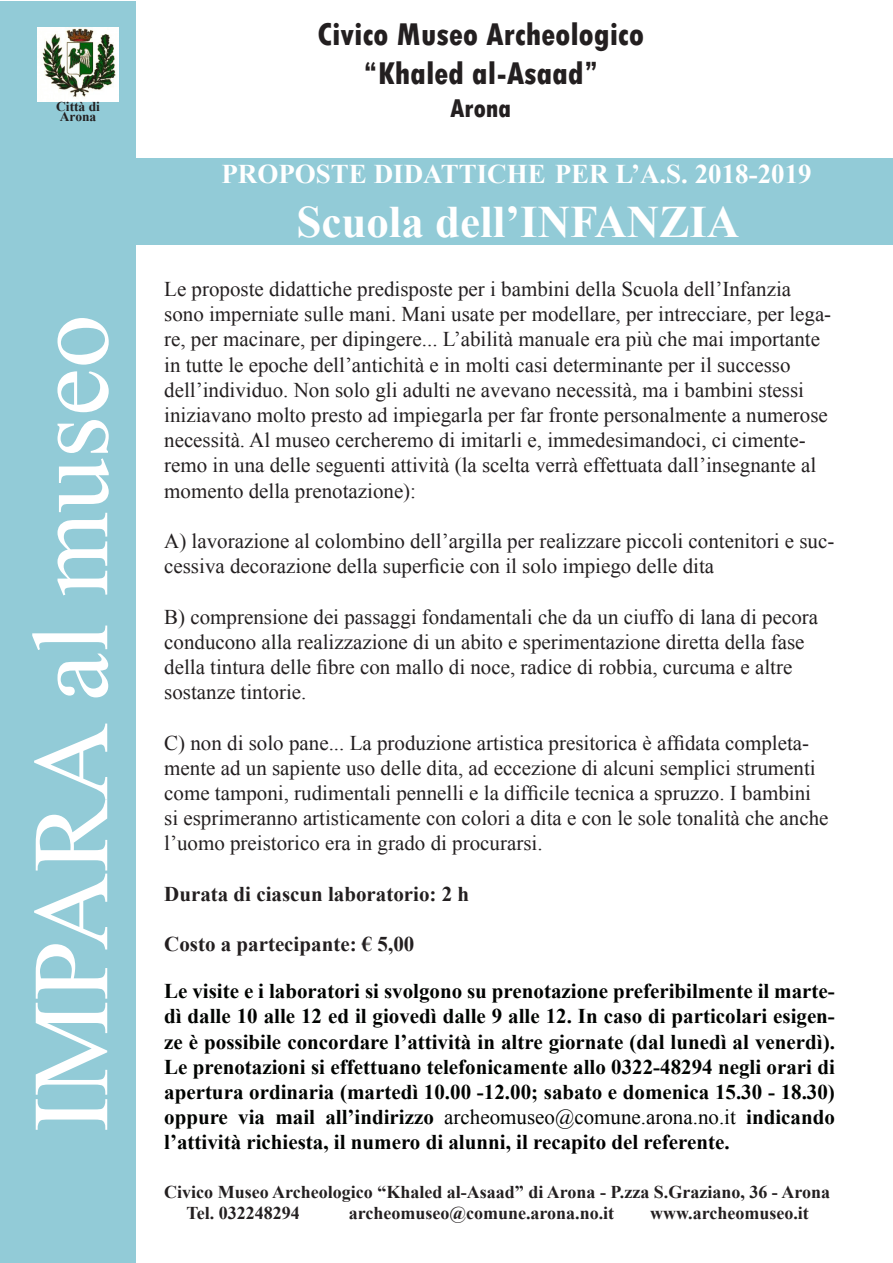
<style>
.page{position:relative;width:893px;height:1263px;background:#fff}
.page>*{position:absolute;margin:0;border:0;box-sizing:border-box;transform-origin:0 0}
.t1{font:108px "Times New Roman";color:#fff}
.t2{font:700 45px "Times New Roman";color:#fff}
.t3{font:800 condensed 33px "Tw Cen";color:#231f20}
.t4{font:700 27px "Times New Roman";color:#fff}
.t5{font:800 condensed 27px "Tw Cen";color:#231f20}
.t6{font:21px/25.2px "Times New Roman";color:#231f20}
.t7{font:700 21px/25.2px "Times New Roman";color:#000300;text-align:justify}
.t8{font:700 21px "Times New Roman";color:#231f20}
.t9{font:700 18px "Times New Roman";color:#231f20}
.t10{font:700 13.5px "Times New Roman";color:#231f20}
.s1{font-weight:400}
.s2{color:#000101}
.s3{color:#000100}
</style>
<div class="page">
<div style="left:0;top:1px;width:136px;height:1262px;background:#92cbd7"></div>
<img style="left:37px;top:27px;width:82px;height:75px">
<div style="left:136px;top:158px;width:757px;height:87px;background:#92cbd7"></div>
<p class="t10" style="left:56px;top:97px;width:45px">Città di</p>
<p class="t10" style="left:60px;top:107px;width:38px">Arona</p>
<p class="t1" style="left:-5px;top:1132px;width:820px;rotate:-90deg">IMPARA al museo</p>
<p class="t3" style="left:318px;top:14px;width:328px">Civico Museo Archeologico</p>
<p class="t3" style="left:363px;top:54px;width:236px">“Khaled al-Asaad”</p>
<p class="t5" style="left:450px;top:92px;width:63px">Arona</p>
<p class="t4" style="left:221px;top:154px;width:592px">PROPOSTE DIDATTICHE PER L’A.S. 2018-2019</p>
<p class="t2" style="left:296px;top:189px;width:444px">Scuola dell’INFANZIA</p>
<p class="t6" style="left:164px;top:276px;width:669px">Le proposte didattiche predisposte per i bambini della Scuola dell’Infanzia sono imperniate sulle mani. Mani usate per modellare, per intrecciare, per lega&shy;re, per macinare, per dipingere... L’abilità manuale era più che mai importante in tutte le epoche dell’antichità e in molti casi determinante per il successo dell’individuo. Non solo gli adulti ne avevano necessità, ma i bambini stessi iniziavano molto presto ad impiegarla per far fronte personalmente a numerose necessità. Al museo cercheremo di imitarli e, immedesimandoci, ci cimente&shy;remo in una delle seguenti attività (la scelta verrà effettuata dall’insegnante al momento della prenotazione):</p>
<p class="t6" style="left:164px;top:528px;width:672px">A) lavorazione al colombino dell’argilla per realizzare piccoli contenitori e suc&shy;cessiva decorazione della superficie con il solo impiego delle dita</p>
<p class="t6" style="left:164px;top:603px;width:655px">B) comprensione dei passaggi fondamentali che da un ciuffo di lana di pecora conducono alla realizzazione di un abito e sperimentazione diretta della fase della tintura delle fibre con mallo di noce, radice di robbia, curcuma e altre sostanze tintorie.</p>
<p class="t6" style="left:164px;top:729px;width:666px">C) non di solo pane... La produzione artistica presitorica è affidata completa&shy;mente ad un sapiente uso delle dita, ad eccezione di alcuni semplici strumenti come tamponi, rudimentali pennelli e la difficile tecnica a spruzzo. I bambini si esprimeranno artisticamente con colori a dita e con le sole tonalità che anche l’uomo preistorico era in grado di procurarsi.</p>
<p class="t8" style="left:164px;top:879px;width:307px">Durata di ciascun laboratorio: 2 h</p>
<p class="t8" style="left:164px;top:929px;width:252px">Costo a partecipante: € 5,00</p>
<p class="t7" style="left:164px;top:978px;width:672px">Le visite e i laboratori si svolgono su prenotazione preferibilmente il marte&shy;dì dalle 10 alle 12 ed il giovedì dalle 9 alle 12. In caso di particolari esigen&shy;ze è possibile concordare l’attività in altre giornate (dal lunedì al venerdì).<br>Le prenotazioni si effettuano telefonicamente allo 0322-48294 negli orari di apertura ordinaria (martedì 10.00 -12.00; sabato e domenica 15.30 - 18.30) oppure via mail all’indirizzo <span class="s1">archeomuseo@comune.arona.no.it</span> indicando l’attività richiesta, il numero d<span class="s2">i alunni, il recapito del refe</span><span class="s3">rente.</span></p>
<p class="t9" style="left:164px;top:1178px;width:667px">Civico Museo Archeologico “Khaled al-Asaad” di Arona - P.zza S.Graziano, 36 - Arona</p>
<p class="t9" style="left:186px;top:1200px;width:115px">Tel. 032248294</p>
<p class="t9" style="left:349px;top:1200px;width:267px">archeomuseo@comune.arona.no.it</p>
<p class="t9" style="left:650px;top:1200px;width:160px">www.archeomuseo.it</p>
</div>
